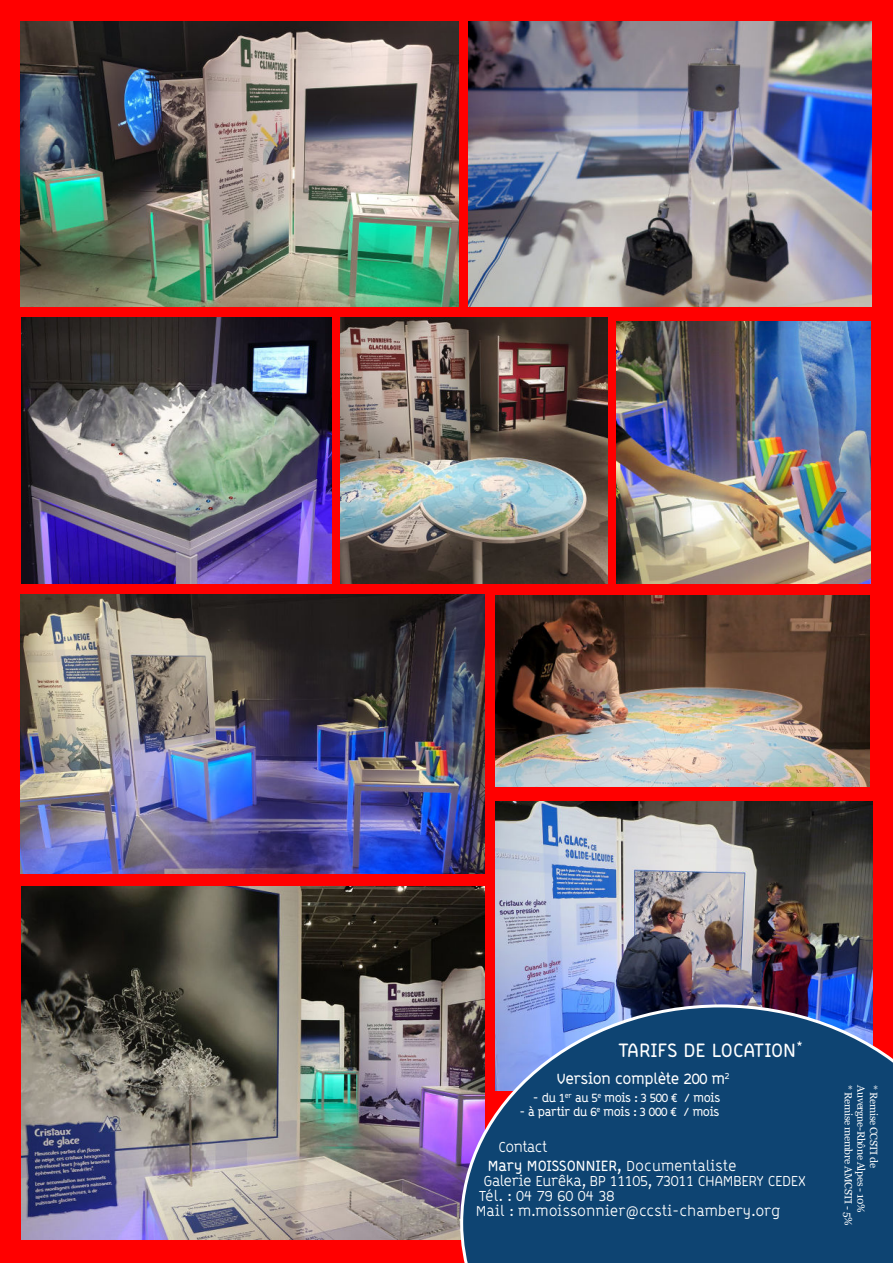
<style>
.page{position:relative;width:893px;height:1263px;background:#f00}
.page>*{position:absolute;margin:0;border:0;box-sizing:border-box;transform-origin:0 0}
.t1{font:700 19.5px "B Line Chambery";color:#fff}
.t2{font:15px/15px "B Line Chambery";letter-spacing:-.03em;color:#fff}
.t3{font:15px/18.6px "B Line Chambery";letter-spacing:-.03em;color:#fff;scale:.96 1}
.t4{font:700 15px "B Line Chambery";letter-spacing:-.015em;color:#fff}
.t5{font:700 12px "B Line Chambery";letter-spacing:-.03em;color:#fff}
.t6{font:10.5px "Georgia";letter-spacing:-.03em;color:#fff}
.s1{font-weight:700}
</style>
<div class="page">
<img style="left:22px;top:887px;width:462px;height:353px">
<img style="left:496px;top:595px;width:373px;height:192px">
<img style="left:469px;top:21px;width:403px;height:285px">
<img style="left:617px;top:322px;width:253px;height:261px">
<img style="left:21px;top:21px;width:437px;height:285px">
<img style="left:21px;top:594px;width:463px;height:280px">
<img style="left:341px;top:318px;width:266px;height:265px">
<img style="left:22px;top:318px;width:310px;height:265px">
<img style="left:495px;top:802px;width:377px;height:201px">
<svg style="left:459px;top:1003px;width:434px;height:260px;background:#234b79"></svg>
<h1 class="t1" style="left:618px;top:1038px;width:186px">TARIFS DE LOCATION<sup>*</sup></h1>
<p class="t4" style="left:557px;top:1070px;width:174px">Version complète 200 m<sup>2</sup></p>
<p class="t5" style="left:533px;top:1090px;width:189px">- du 1<sup>er</sup> au 5<sup>e</sup> mois : 3 500 € / mois</p>
<p class="t5" style="left:519px;top:1105px;width:201px">- à partir du 6<sup>e</sup> mois : 3 000 € / mois</p>
<p class="t3" style="left:488px;top:1138px;width:261px;text-indent:10px">Contact<br><span class="s1">Mary MOISSONNIER,</span> Documentaliste</p>
<p class="t2" style="left:476px;top:1173px;width:332px;text-indent:8px">Galerie Eurêka, BP 11105, 73011 CHAMBERY CEDEX<br>Tél. : 04 79 60 04 38<br>Mail : m.moissonnier@ccsti-chambery.org</p>
<p class="t6" style="left:853px;top:1085px;width:142px;rotate:90deg">* Remise membre AMCSTI - 5%</p>
<p class="t6" style="left:865px;top:1085px;width:129px;rotate:90deg">Auvergne-Rhône Alpes - 10%</p>
<p class="t6" style="left:878px;top:1085px;width:84px;rotate:90deg">* Remise CCSTI de</p>
</div>
